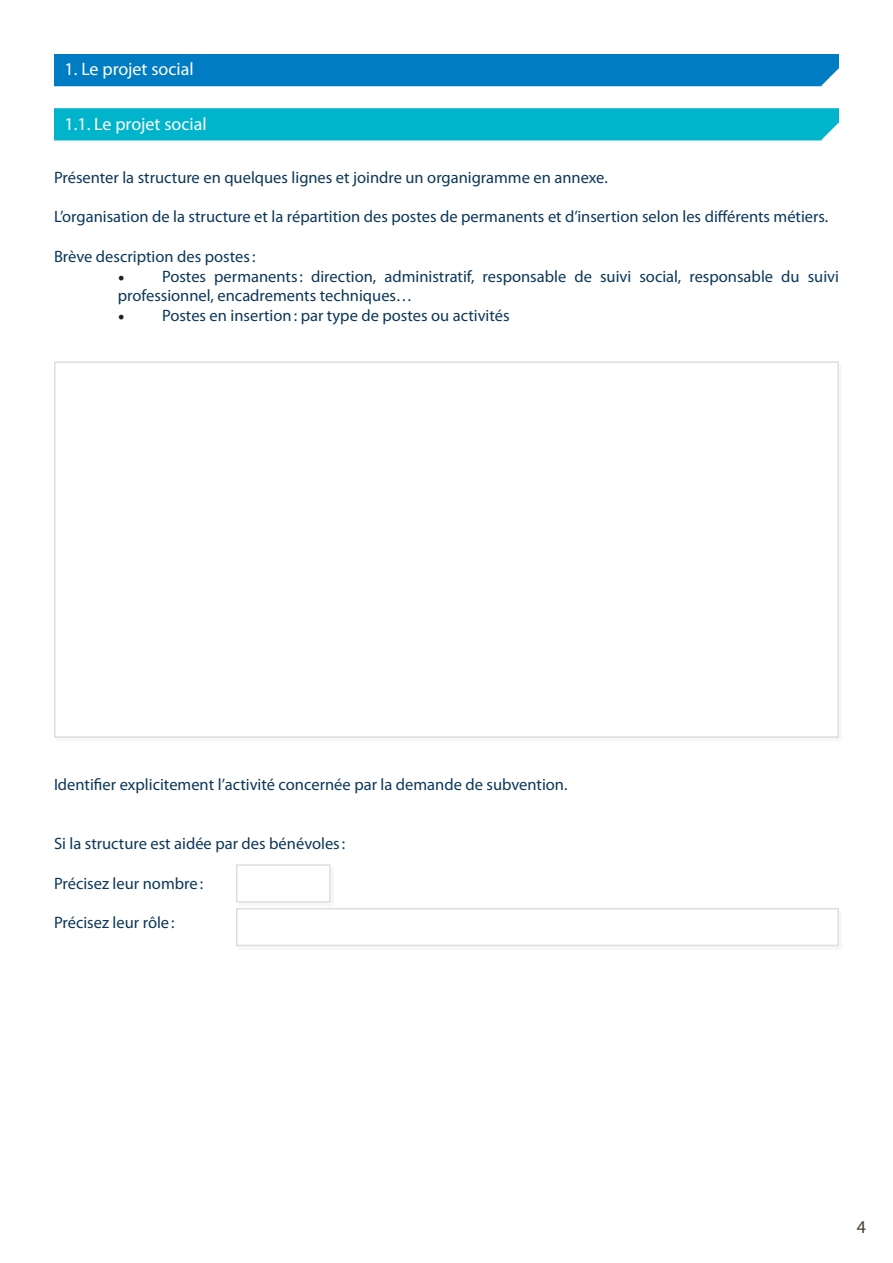
<style>
.page{position:relative;width:893px;height:1263px;background:#fff}
.page>*{position:absolute;margin:0;border:0;box-sizing:border-box;transform-origin:0 0}
.t1{font:18px "Myriad Pro";color:#fff}
.t2{font:18px "Myriad Pro";color:#443f30}
.t3{font:16.5px/19.8px "Myriad Pro";color:#0c3759}
.s1{font-family:"Minion Pro";font-size:18px;color:#231f20}
</style>
<div class="page">
<div style="left:54px;top:54px;width:785px;height:32px;background:#007cc2"></div>
<div style="left:54px;top:108px;width:785px;height:32px;background:#00b5cb"></div>
<div style="left:239px;top:867px;width:95px;height:38px;background:#231f20;opacity:.1"></div>
<div style="left:236px;top:864px;width:95px;height:38px;background:#fff"></div>
<div style="left:239px;top:911px;width:603px;height:38px;background:#f8f7f8"></div>
<div style="left:236px;top:908px;width:603px;height:38px;background:#fff"></div>
<p class="t1" style="left:65px;top:58px;width:131px">1. Le projet social</p>
<p class="t1" style="left:65px;top:112px;width:144px">1.1. Le projet social</p>
<p class="t3" style="left:54px;top:167px;width:555px">Présenter la structure en quelques lignes et joindre un organigramme en annexe.</p>
<p class="t3" style="left:54px;top:207px;width:776px">L’organisation de la structure et la répartition des postes de permanents et d’insertion selon les différents métiers.</p>
<p class="t3" style="left:54px;top:246px;width:203px">Brève description des postes:</p>
<p class="t3" style="left:118px;top:266px;width:723px"><span class="s1">•</span> Postes permanents: direction, administratif, responsable de suivi social, responsable du suivi professionnel, encadrements techniques…</p>
<p class="t3" style="left:118px;top:306px;width:393px"><span class="s1">•</span> Postes en insertion: par type de postes ou activités</p>
<p class="t3" style="left:54px;top:774px;width:515px">Identifier explicitement l’activité concernée par la demande de subvention.</p>
<p class="t3" style="left:54px;top:833px;width:293px">Si la structure est aidée par des bénévoles:</p>
<p class="t3" style="left:54px;top:873px;width:151px">Précisez leur nombre:</p>
<p class="t3" style="left:54px;top:912px;width:122px">Précisez leur rôle:</p>
<p class="t2" style="left:857px;top:1216px;width:11px">4</p>
</div>
